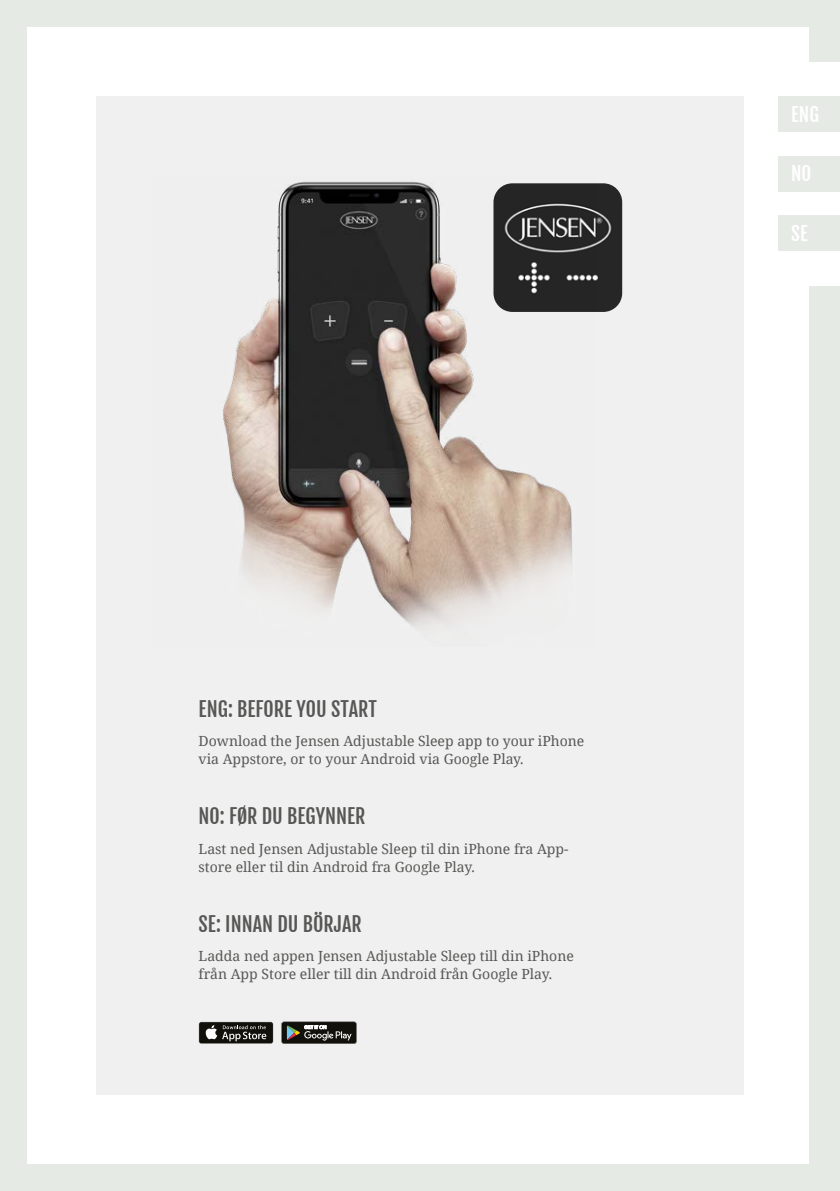
<style>
.page{position:relative;width:840px;height:1191px;background:#fff}
.page>*{position:absolute;margin:0;border:0;box-sizing:border-box;transform-origin:0 0}
.t1{font:20px "Fjalla One";color:#575756}
.t2{font:19px "Fjalla One";color:#fff}
.t3{font:14px/18px "Droid Serif";color:#575756}
</style>
<div class="page">
<div style="left:96px;top:96px;width:647px;height:998px;background:#f0f0f0"></div>
<div style="left:198px;top:1021px;width:75px;height:22px;background:#c9c9c9;border-radius:3px"></div>
<div style="left:199px;top:1022px;width:74px;height:21px;background:#12100b;border-radius:2px"></div>
<svg style="left:205px;top:1025px;width:61px;height:16px"></svg>
<svg style="left:281px;top:1021px;width:75px;height:23px;background:#42423d"></svg>
<img style="left:595px;top:183px;width:27px;height:129px">
<img style="left:223px;top:181px;width:372px;height:446px">
<div style="left:0;top:0;width:839px;height:27px;background:#e6eae5"></div>
<div style="left:808px;top:286px;width:31px;height:905px;background:#e6eae5"></div>
<div style="left:808px;top:0;width:31px;height:61px;background:#e6eae5"></div>
<div style="left:0;top:0;width:27px;height:1191px;background:#e6eae5"></div>
<div style="left:0;top:1164px;width:839px;height:27px;background:#e6eae5"></div>
<div style="left:778px;top:96px;width:61px;height:35px;background:#e6eae5"></div>
<div style="left:778px;top:156px;width:61px;height:35px;background:#e6eae5"></div>
<div style="left:778px;top:216px;width:61px;height:35px;background:#e6eae5"></div>
<p class="t1" style="left:198px;top:697px;width:180px">ENG: BEFORE YOU START</p>
<p class="t3" style="left:198px;top:732px;width:387px">Download the Jensen Adjustable Sleep app to your iPhone via Appstore, or to your Android via Google Play.</p>
<p class="t1" style="left:198px;top:804px;width:168px">NO: FØR DU BEGYNNER</p>
<p class="t3" style="left:198px;top:839px;width:371px">Last ned Jensen Adjustable Sleep til din iPhone fra App&shy;store eller til din Android fra Google Play.</p>
<p class="t1" style="left:198px;top:911px;width:164px">SE: INNAN DU BÖRJAR</p>
<p class="t3" style="left:198px;top:946px;width:376px">Ladda ned appen Jensen Adjustable Sleep till din iPhone från App Store eller till din Android från Google Play.</p>
<p class="t2" style="left:790px;top:103px;width:29px">ENG</p>
<p class="t2" style="left:790px;top:162px;width:22px">NO</p>
<p class="t2" style="left:790px;top:222px;width:18px">SE</p>
</div>
